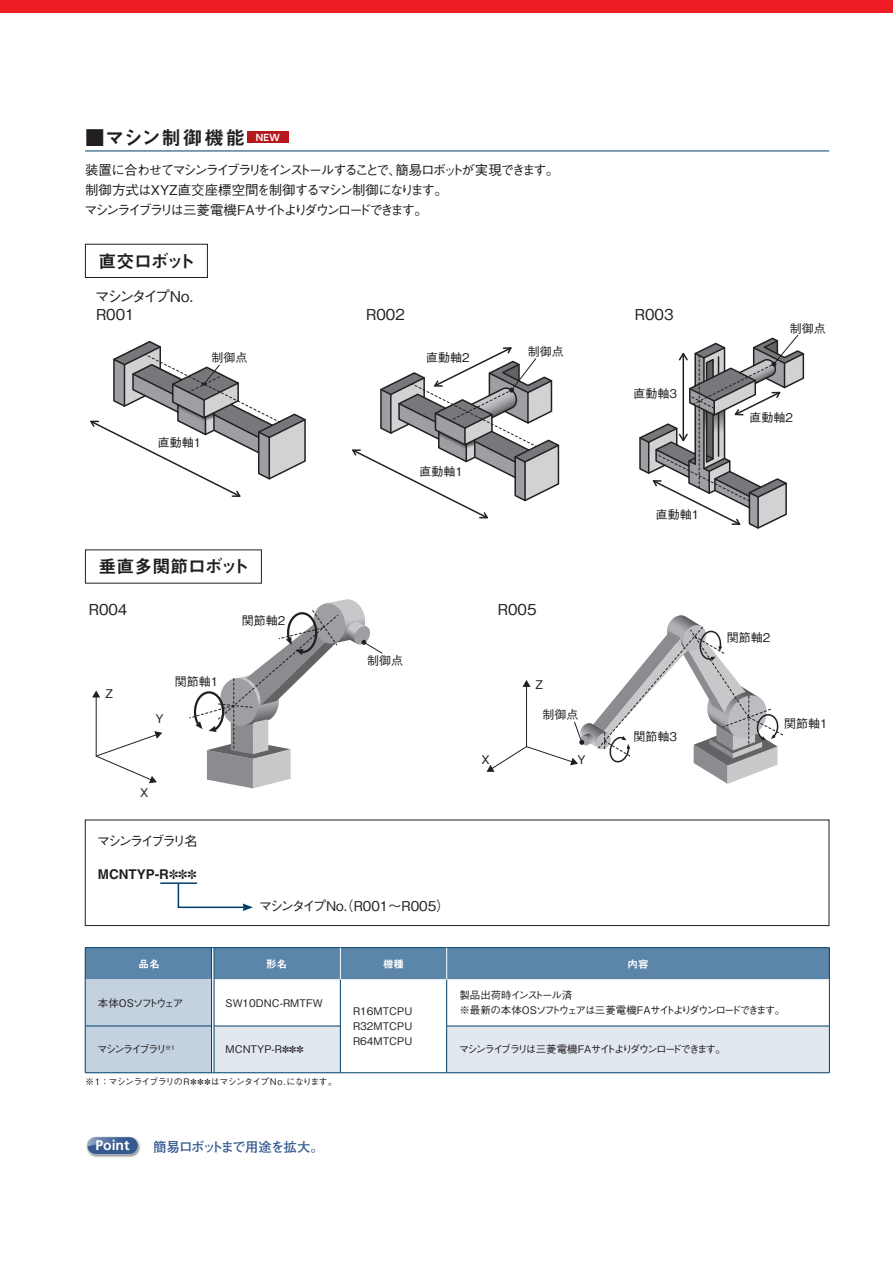
<style>
.page{position:relative;width:893px;height:1263px;background:#fff}
.page>*{position:absolute;margin:0;border:0;box-sizing:border-box;transform-origin:0 0}
.t1{font:19.5px "Midashi Go Pro MB31";letter-spacing:.055em;color:#231f20}
.t2{font:18px "Midashi Go Pro MB31";letter-spacing:-.03em;color:#231f20}
.t3{font:500 15px "Gothic BBB Pro";color:#231f20}
.t4{font:500 15px/18px "Gothic BBB Pro";letter-spacing:-.09em;color:#231f20}
.t5{font:700 13.95px "Frutiger";color:#fff}
.t6{font:500 13.5px/20.2px "Gothic BBB Pro";letter-spacing:-.145em;color:#231f20}
.t7{font:500 13.5px "Gothic BBB Pro";color:#231f20}
.t8{font:700 13.5px "Futo Go B101 Pro";letter-spacing:-.075em;color:#355a8f}
.t9{font:700 13.5px "Helvetica";color:#231f20}
.t10{font:500 13.5px "Gothic BBB Pro";letter-spacing:-.19em;color:#231f20}
.t11{font:500 12px "Gothic BBB Pro";color:#231f20}
.t12{font:500 10.5px/15px "Gothic BBB Pro";letter-spacing:-.135em;color:#231f20}
.t13{font:500 10.5px/15px "Gothic BBB Pro";letter-spacing:-.065em;color:#231f20;text-align:justify}
.t14{font:500 10.5px "Gothic BBB Pro";letter-spacing:-.18em;color:#231f20}
.t15{font:500 10.5px "Gothic BBB Pro";color:#231f20}
.t16{font:500 10.5px "Gothic BBB Pro";letter-spacing:-.185em;color:#231f20}
.t17{font:500 10.5px "Gothic BBB Pro";letter-spacing:-.19em;color:#231f20}
.t18{font:10.5px "Midashi Go Pro MB31";color:#fff}
.t19{font:500 9px "Gothic BBB Pro";letter-spacing:-.085em;color:#231f20}
</style>
<div class="page">
<hr style="left:85px;top:151px;width:744px;height:1px;background:#003d68">
<div style="left:247px;top:132px;width:41px;height:11px;background:#b4181d"></div>
<div style="left:85px;top:244px;width:123px;height:34px;border:1px solid #231f20"></div>
<svg style="left:90px;top:341px;width:216px;height:156px"></svg>
<svg style="left:352px;top:347px;width:208px;height:172px"></svg>
<svg style="left:639px;top:334px;width:166px;height:195px"></svg>
<svg style="left:92px;top:690px;width:70px;height:93px"></svg>
<svg style="left:189px;top:599px;width:194px;height:189px"></svg>
<svg style="left:486px;top:615px;width:298px;height:169px"></svg>
<svg style="left:86px;top:948px;width:743px;height:124px"></svg>
<hr style="left:211px;top:948px;width:3px;height:31px;background:#fff">
<hr style="left:211px;top:979px;width:3px;height:47px;background:#fff">
<hr style="left:211px;top:1026px;width:3px;height:46px;background:#fff">
<hr style="left:85px;top:947px;width:128px;height:1px;background:#003d68">
<hr style="left:85px;top:948px;width:1px;height:31px;background:#003d68">
<hr style="left:213px;top:947px;width:127px;height:1px;background:#003d68">
<hr style="left:340px;top:947px;width:107px;height:1px;background:#003d68">
<hr style="left:447px;top:947px;width:383px;height:1px;background:#003d68">
<hr style="left:829px;top:948px;width:1px;height:31px;background:#003d68">
<hr style="left:85px;top:979px;width:1px;height:47px;background:#003d68">
<hr style="left:340px;top:979px;width:1px;height:47px;background:#003d68">
<hr style="left:446px;top:979px;width:1px;height:47px;background:#003d68">
<hr style="left:829px;top:979px;width:1px;height:47px;background:#003d68">
<hr style="left:85px;top:1026px;width:126px;height:1px;background:#003d68">
<hr style="left:85px;top:1026px;width:1px;height:46px;background:#003d68">
<hr style="left:214px;top:1026px;width:127px;height:1px;background:#003d68">
<hr style="left:340px;top:1026px;width:1px;height:46px;background:#003d68">
<hr style="left:446px;top:1026px;width:384px;height:1px;background:#003d68">
<hr style="left:446px;top:1026px;width:1px;height:46px;background:#003d68">
<hr style="left:829px;top:1026px;width:1px;height:46px;background:#003d68">
<hr style="left:85px;top:1072px;width:128px;height:1px;background:#003d68">
<hr style="left:213px;top:1072px;width:127px;height:1px;background:#003d68">
<hr style="left:340px;top:1072px;width:107px;height:1px;background:#003d68">
<hr style="left:447px;top:1072px;width:383px;height:1px;background:#003d68">
<hr style="left:340px;top:948px;width:1px;height:31px;background:#fff">
<hr style="left:446px;top:948px;width:1px;height:31px;background:#fff">
<hr style="left:211px;top:948px;width:1px;height:31px;background:#003d68">
<hr style="left:214px;top:948px;width:1px;height:31px;background:#003d68">
<hr style="left:211px;top:979px;width:1px;height:47px;background:#003d68">
<hr style="left:214px;top:979px;width:1px;height:47px;background:#003d68">
<hr style="left:211px;top:1026px;width:1px;height:46px;background:#003d68">
<hr style="left:214px;top:1026px;width:1px;height:46px;background:#003d68">
<hr style="left:160px;top:882px;width:37px;height:2px;background:#003d68">
<svg style="left:177px;top:882px;width:76px;height:29px"></svg>
<img style="left:86px;top:1136px;width:55px;height:22px">
<svg style="left:87px;top:1137px;width:51px;height:17px"></svg>
<div style="left:85px;top:820px;width:744px;height:106px;border:1px solid #231f20"></div>
<div style="left:0;top:0;width:893px;height:13px;background:#ee1d23"></div>
<h1 class="t1" style="left:85px;top:122px;width:196px">■マシン制御機能 <sup>NEW</sup></h1>
<p class="t6" style="left:84px;top:158px;width:477px">装置に合わせてマシンライブラリをインストールすることで、簡易ロボットが実現できます。制御方式はXYZ直交座標空間を制御するマシン制御になります。<br>マシンライブラリは三菱電機FAサイトよりダウンロードできます。</p>
<h2 class="t2" style="left:99px;top:246px;width:99px">直交ロボット</h2>
<p class="t4" style="left:95px;top:285px;width:100px">マシンタイプNo.<br>R001</p>
<p class="t11" style="left:211px;top:348px;width:37px">制御点</p>
<p class="t11" style="left:158px;top:433px;width:45px">直動軸1</p>
<h2 class="t2" style="left:99px;top:552px;width:153px">垂直多関節ロボット</h2>
<p class="t3" style="left:366px;top:302px;width:40px">R002</p>
<p class="t3" style="left:635px;top:302px;width:40px">R003</p>
<p class="t11" style="left:426px;top:348px;width:45px">直動軸2</p>
<p class="t11" style="left:420px;top:461px;width:45px">直動軸1</p>
<p class="t11" style="left:528px;top:342px;width:37px">制御点</p>
<p class="t11" style="left:634px;top:383px;width:45px">直動軸3</p>
<p class="t11" style="left:656px;top:504px;width:45px">直動軸1</p>
<p class="t3" style="left:89px;top:598px;width:40px">R004</p>
<p class="t3" style="left:498px;top:598px;width:40px">R005</p>
<p class="t11" style="left:242px;top:611px;width:45px">関節軸2</p>
<p class="t11" style="left:105px;top:684px;width:9px">Z</p>
<p class="t11" style="left:155px;top:709px;width:10px">Y</p>
<p class="t11" style="left:175px;top:672px;width:45px">関節軸1</p>
<p class="t11" style="left:140px;top:782px;width:10px">X</p>
<p class="t10" style="left:97px;top:830px;width:102px">マシンライブラリ名</p>
<p class="t9" style="left:98px;top:865px;width:100px">MCNTYP-R✽✽✽</p>
<p class="t11" style="left:367px;top:651px;width:37px">制御点</p>
<p class="t11" style="left:536px;top:674px;width:9px">Z</p>
<p class="t11" style="left:542px;top:705px;width:37px">制御点</p>
<p class="t11" style="left:481px;top:749px;width:10px">X</p>
<p class="t11" style="left:577px;top:749px;width:10px">Y</p>
<p class="t7" style="left:259px;top:895px;width:192px">マシンタイプNo.（R001～R005）</p>
<p class="t11" style="left:634px;top:727px;width:45px">関節軸3</p>
<p class="t11" style="left:790px;top:318px;width:37px">制御点</p>
<p class="t11" style="left:749px;top:408px;width:45px">直動軸2</p>
<p class="t11" style="left:727px;top:628px;width:45px">関節軸2</p>
<p class="t11" style="left:784px;top:714px;width:45px">関節軸1</p>
<p class="t18" style="left:139px;top:955px;width:22px">品名</p>
<p class="t18" style="left:266px;top:955px;width:22px">形名</p>
<p class="t18" style="left:383px;top:955px;width:23px">機種</p>
<p class="t18" style="left:627px;top:955px;width:22px">内容</p>
<p class="t16" style="left:98px;top:994px;width:87px">本体OSソフトウェア</p>
<p class="t15" style="left:226px;top:994px;width:99px">SW10DNC-RMTFW</p>
<p class="t13" style="left:353px;top:1002px;width:61px">R16MTCPU R32MTCPU R64MTCPU</p>
<p class="t12" style="left:459px;top:986px;width:327px">製品出荷時インストール済<br>※最新の本体OSソフトウェアは三菱電機FAサイトよりダウンロードできます。</p>
<p class="t17" style="left:97px;top:1041px;width:79px">マシンライブラリ<sup>※</sup> <sup>1</sup></p>
<p class="t13" style="left:226px;top:1040px;width:80px">MCNTYP-R✽✽✽</p>
<p class="t14" style="left:459px;top:1041px;width:269px">マシンライブラリは三菱電機FAサイトよりダウンロードできます。</p>
<p class="t19" style="left:85px;top:1074px;width:254px">※ 1：マシンライブラリのR✽✽✽はマシンタイプNo.になります。</p>
<p class="t5" style="left:95px;top:1137px;width:36px">Point</p>
<p class="t8" style="left:153px;top:1136px;width:172px">簡易ロボットまで用途を拡大。</p>
</div>
